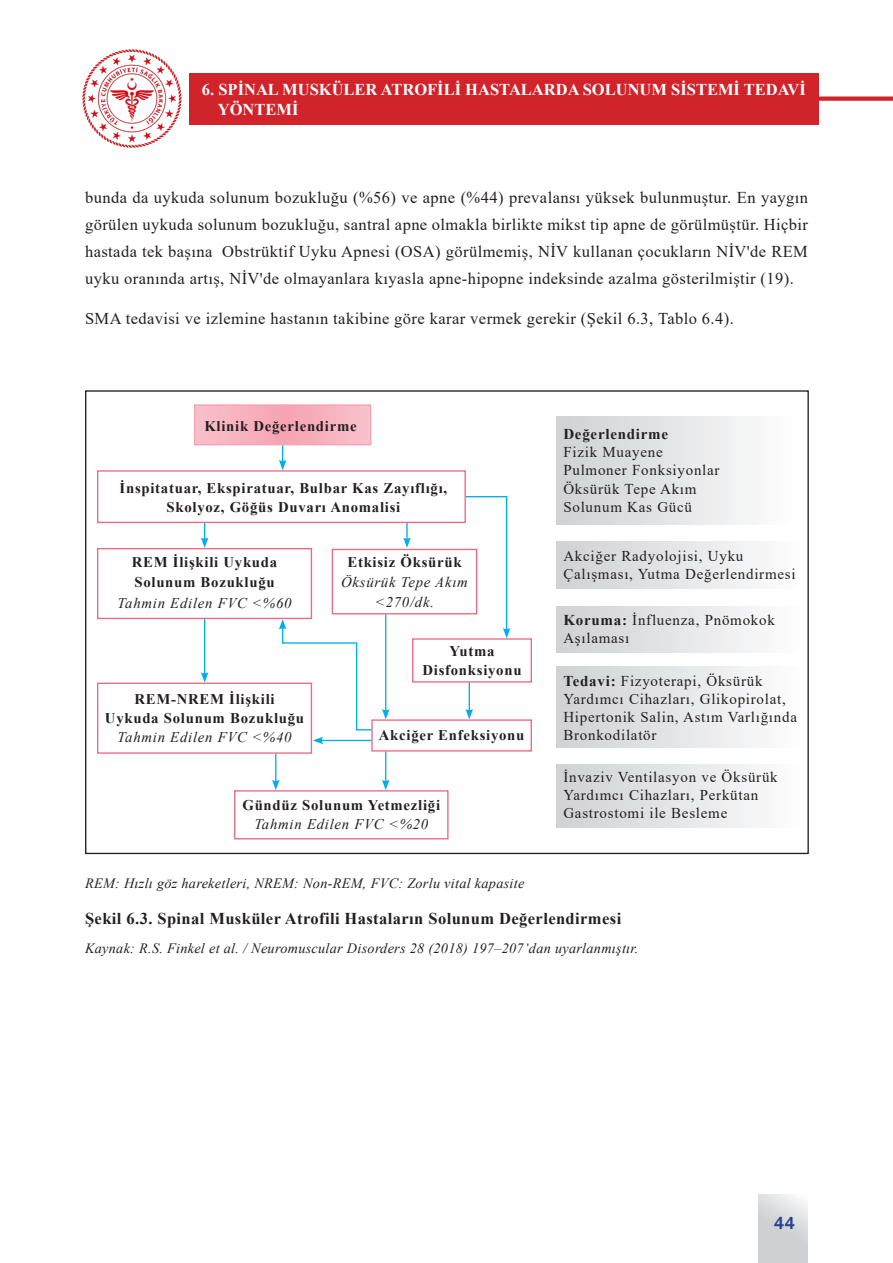
<style>
.page{position:relative;width:893px;height:1263px;background:#fff}
.page>*{position:absolute;margin:0;border:0;box-sizing:border-box;transform-origin:0 0}
.t1{font:500 18px "Franklin Gothic";color:#253f8e}
.DÜZ_METİN{font:16.5px/27px "Times New Roman";letter-spacing:.025em;color:#231f20;text-align:justify}
.şekil{font:700 16.5px "Times New Roman";letter-spacing:.025em;color:#231f20}
.t2{font:700 16.5px/19.8px "Times New Roman";color:#fff}
.maddeli_düzyazi2{font:15px/18px "Times New Roman";letter-spacing:.05em;color:#231f20}
.maddeli_düzyazi2-2{font:700 15px "Times New Roman";letter-spacing:.05em;color:#231f20}
.maddeli_düzyazi2-3{font:700 14.7px/18.8px "Times New Roman";letter-spacing:.05em;color:#231f20;text-align:center}
.maddeli_düzyazi2-4{font:italic 14.7px/20.1px "Times New Roman";letter-spacing:.05em;color:#231f20;text-align:center}
.kaynakça_yazısı{font:italic 14.25px "Times New Roman";letter-spacing:.02em;color:#231f20}
.s1{font-weight:700}
</style>
<div class="page">
<div style="left:189px;top:73px;width:630px;height:51px;background:#d1232a"></div>
<div style="left:189px;top:96px;width:704px;height:5px;background:#d1232a"></div>
<img style="left:82px;top:49px;width:100px;height:99px">
<svg style="left:759px;top:1195px;width:49px;height:68px;background:#d7d8da"></svg>
<svg style="left:196px;top:406px;width:173px;height:37px;background:#f7b2bf"></svg>
<div style="left:556px;top:416px;width:239px;height:109px;background:linear-gradient(to right,#cfd1d3,#fdfdfe)"></div>
<div style="left:556px;top:606px;width:247px;height:47px;background:linear-gradient(to right,#cfd1d3,#fdfdfe)"></div>
<div style="left:556px;top:667px;width:247px;height:81px;background:linear-gradient(to right,#cfd1d3,#fdfdfe)"></div>
<div style="left:556px;top:764px;width:247px;height:64px;background:linear-gradient(to right,#cfd1d3,#fdfdfe)"></div>
<div style="left:556px;top:542px;width:247px;height:46px;background:linear-gradient(to right,#cfd1d3,#fdfdfe)"></div>
<div style="left:97px;top:470px;width:369px;height:53px;border:1px solid #f16681"></div>
<div style="left:97px;top:548px;width:215px;height:71px;border:1px solid #f16681"></div>
<div style="left:332px;top:549px;width:145px;height:65px;border:1px solid #f16681"></div>
<div style="left:97px;top:683px;width:215px;height:71px;border:1px solid #f16681"></div>
<div style="left:412px;top:638px;width:120px;height:45px;border:1px solid #f16681"></div>
<div style="left:371px;top:719px;width:161px;height:32px;border:1px solid #f16681"></div>
<div style="left:234px;top:790px;width:215px;height:49px;border:1px solid #f16681"></div>
<svg style="left:279px;top:445px;width:7px;height:25px"></svg>
<svg style="left:201px;top:523px;width:7px;height:25px"></svg>
<hr style="left:204px;top:619px;width:1px;height:56px;background:#00aeef">
<svg style="left:201px;top:672px;width:7px;height:11px"></svg>
<svg style="left:403px;top:523px;width:8px;height:25px"></svg>
<hr style="left:385px;top:751px;width:1px;height:31px;background:#00aeef">
<svg style="left:382px;top:780px;width:7px;height:10px"></svg>
<svg style="left:466px;top:683px;width:7px;height:36px"></svg>
<svg style="left:272px;top:754px;width:8px;height:36px"></svg>
<hr style="left:321px;top:740px;width:50px;height:1px;background:#00aeef">
<svg style="left:313px;top:737px;width:10px;height:7px"></svg>
<hr style="left:385px;top:614px;width:1px;height:97px;background:#00aeef">
<svg style="left:382px;top:709px;width:7px;height:10px"></svg>
<svg style="left:279px;top:619px;width:94px;height:112px"></svg>
<svg style="left:464px;top:495px;width:46px;height:143px"></svg>
<p class="t2" style="left:218px;top:79px;width:590px;text-indent:-16px">6. SPİNAL MUSKÜLER ATROFİLİ HASTALARDA SOLUNUM SİSTEMİ TEDAVİ<br>YÖNTEMİ</p>
<p class="DÜZ_METİN" style="left:85px;top:183px;width:724px">bunda da uykuda solunum bozukluğu (%56) ve apne (%44) prevalansı yüksek bulunmuştur. En yaygın görülen uykuda solunum bozukluğu, santral apne olmakla birlikte mikst tip apne de görülmüştür. Hiçbir hastada tek başına Obstrüktif Uyku Apnesi (OSA) görülmemiş, NİV kullanan çocukların NİV'de REM uyku oranında artış, NİV'de olmayanlara kıyasla apne-hipopne indeksinde azalma gösterilmiştir (19).</p>
<p class="DÜZ_METİN" style="left:85px;top:304px;width:650px">SMA tedavisi ve izlemine hastanın takibine göre karar vermek gerekir (Şekil 6.3, Tablo 6.4).</p>
<p class="maddeli_düzyazi2-3" style="left:204px;top:416px;width:154px">Klinik Değerlendirme</p>
<p class="maddeli_düzyazi2-3" style="left:120px;top:478px;width:329px">İnspitatuar, Ekspiratuar, Bulbar Kas Zayıflığı,<br>Skolyoz, Göğüs Duvarı Anomalisi</p>
<p class="maddeli_düzyazi2-3" style="left:132px;top:552px;width:147px;line-height:20.1px;text-align:left">REM İlişkili Uykuda<br>Solunum Bozukluğu</p>
<p class="maddeli_düzyazi2-4" style="left:118px;top:592px;width:175px">Tahmin Edilen FVC &lt;%60</p>
<p class="maddeli_düzyazi2-3" style="left:347px;top:552px;width:116px">Etkisiz Öksürük</p>
<p class="maddeli_düzyazi2-4" style="left:341px;top:571px;width:128px">Öksürük Tepe Akım &lt;270/dk.</p>
<p class="maddeli_düzyazi2-3" style="left:134px;top:690px;width:142px">REM-NREM İlişkili</p>
<p class="maddeli_düzyazi2-3" style="left:105px;top:708px;width:201px">Uykuda Solunum Bozukluğu</p>
<p class="maddeli_düzyazi2-4" style="left:118px;top:727px;width:175px">Tahmin Edilen FVC &lt;%40</p>
<p class="maddeli_düzyazi2-3" style="left:422px;top:641px;width:101px">Yutma<br>Disfonksiyonu</p>
<p class="maddeli_düzyazi2-3" style="left:379px;top:726px;width:147px">Akciğer Enfeksiyonu</p>
<p class="maddeli_düzyazi2-3" style="left:242px;top:795px;width:199px">Gündüz Solunum Yetmezliği</p>
<p class="maddeli_düzyazi2-4" style="left:254px;top:813px;width:175px">Tahmin Edilen FVC &lt;%20</p>
<p class="maddeli_düzyazi2-2" style="left:563px;top:424px;width:106px">Değerlendirme</p>
<p class="maddeli_düzyazi2" style="left:563px;top:443px;width:101px">Fizik Muayene</p>
<p class="maddeli_düzyazi2" style="left:563px;top:461px;width:158px">Pulmoner Fonksiyonlar</p>
<p class="maddeli_düzyazi2" style="left:563px;top:479px;width:135px">Öksürük Tepe Akım</p>
<p class="maddeli_düzyazi2" style="left:563px;top:497px;width:130px">Solunum Kas Gücü</p>
<p class="maddeli_düzyazi2" style="left:563px;top:547px;width:234px">Akciğer Radyolojisi, Uyku<br>Çalışması, Yutma Değerlendirmesi</p>
<p class="maddeli_düzyazi2" style="left:563px;top:610px;width:213px"><span class="s1">Koruma:</span> İnfluenza, Pnömokok<br>Aşılaması</p>
<p class="maddeli_düzyazi2" style="left:563px;top:671px;width:235px"><span class="s1">Tedavi:</span> Fizyoterapi, Öksürük<br>Yardımcı Cihazları, Glikopirolat,<br>Hipertonik Salin, Astım Varlığında<br>Bronkodilatör</p>
<p class="maddeli_düzyazi2" style="left:563px;top:768px;width:216px">İnvaziv Ventilasyon ve Öksürük<br>Yardımcı Cihazları, Perkütan<br>Gastrostomi ile Besleme</p>
<p class="kaynakça_yazısı" style="left:85px;top:874px;width:441px">REM: Hızlı göz hareketleri, NREM: Non-REM, FVC: Zorlu vital kapasite</p>
<p class="şekil" style="left:85px;top:906px;width:538px">Şekil 6.3. Spinal Musküler Atrofili Hastaların Solunum Değerlendirmesi</p>
<p class="kaynakça_yazısı" style="left:85px;top:939px;width:555px">Kaynak: R.S. Finkel et al. / Neuromuscular Disorders 28 (2018) 197–207’dan uyarlanmıştır.</p>
<p class="t1" style="left:774px;top:1211px;width:23px">44</p>
</div>
